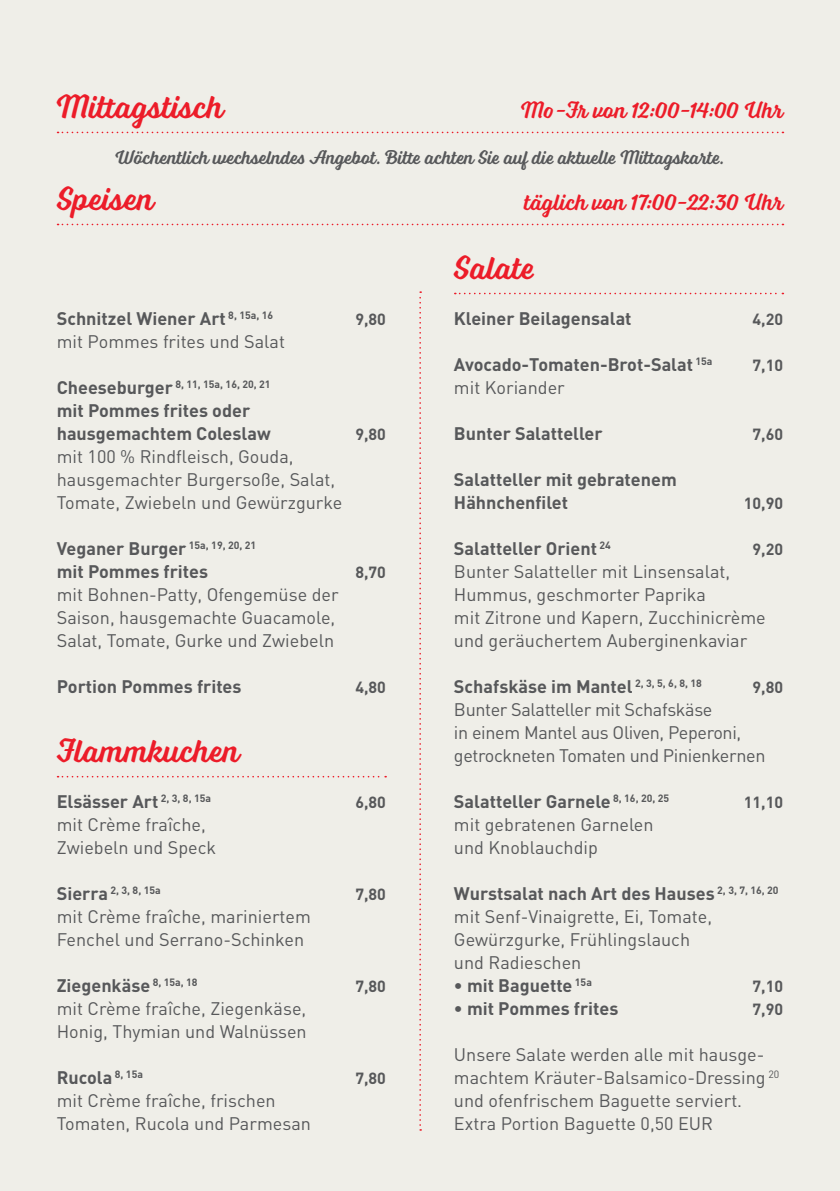
<style>
.page{position:relative;width:840px;height:1191px;background:#fff}
.page>*{position:absolute;margin:0;border:0;box-sizing:border-box;transform-origin:0 0}
.t1{font:34px "Voltage";color:#ec1c29}
.t2{font:24px "Voltage";color:#ec1c29}
.t3{font:20px "Voltage";letter-spacing:-.01em;color:#57585a}
.t4{font:18px/23px "DIN";color:#57585a}
.t5{font:700 18px/23px "DIN";color:#57585a}
.t6{font:18px/23px "DIN";letter-spacing:-.02em;color:#57585a}
.t7{font:700 16px "DIN";color:#57585a}
.t8{font:700 10.4px "DIN";color:#57585a}
.s1{font-size:18px}
.s2{font-weight:700}
</style>
<div class="page">
<div style="left:0;top:0;width:839px;height:1191px;background:#efeee8"></div>
<svg style="left:839px;top:941px;width:1px;height:250px"></svg>
<svg style="left:839px;top:595px;width:1px;height:272px"></svg>
<svg style="left:57px;top:132px;width:726px;height:1px"></svg>
<svg style="left:57px;top:224px;width:726px;height:1px"></svg>
<svg style="left:419px;top:291px;width:2px;height:839px"></svg>
<svg style="left:57px;top:776px;width:329px;height:1px"></svg>
<svg style="left:454px;top:293px;width:329px;height:1px"></svg>
<h1 class="t1" style="left:57px;top:86px;width:168px">Mittagstisch</h1>
<h2 class="t2" style="left:520px;top:96px;width:263px">Mo-Fr von 12:00-14:00 Uhr</h2>
<p class="t3" style="left:115px;top:145px;width:610px">Wöchentlich wechselndes Angebot. Bitte achten Sie auf die aktuelle Mittagskarte.</p>
<h1 class="t1" style="left:57px;top:178px;width:99px">Speisen</h1>
<h2 class="t2" style="left:524px;top:188px;width:260px">täglich von 17:00-22:30 Uhr</h2>
<p class="t5" style="left:57px;top:306px;width:218px">Schnitzel Wiener Art <sup>8,</sup> <sup>15a,</sup> <sup>16</sup></p>
<p class="t7" style="left:355px;top:309px;width:32px">9,80</p>
<p class="t4" style="left:57px;top:330px;width:230px">mit Pommes frites und Salat</p>
<p class="t8" style="left:57px;top:377px;width:215px"><span class="s1">Cheeseburger</span> 8, 11, 15a, 16, 20, 21</p>
<p class="t5" style="left:57px;top:398px;width:215px">mit Pommes frites oder hausgemachtem Coleslaw</p>
<p class="t7" style="left:355px;top:424px;width:32px">9,80</p>
<p class="t4" style="left:57px;top:445px;width:287px">mit 100 % Rindfleisch, Gouda, hausgemachter Burgersoße, Salat,<br>Tomate, Zwiebeln und Gewürzgurke</p>
<p class="t5" style="left:57px;top:536px;width:201px">Veganer Burger <sup>15a,</sup> <sup>19,</sup> <sup>20,</sup> <sup>21 </sup>mit Pommes frites</p>
<p class="t7" style="left:355px;top:562px;width:32px">8,70</p>
<p class="t4" style="left:57px;top:583px;width:283px">mit Bohnen-Patty, Ofengemüse der<br>Saison, hausgemachte Guacamole,<br>Salat, Tomate, Gurke und Zwiebeln</p>
<p class="t5" style="left:57px;top:674px;width:186px">Portion Pommes frites</p>
<p class="t7" style="left:355px;top:677px;width:32px">4,80</p>
<h1 class="t1" style="left:57px;top:730px;width:185px">Flammkuchen</h1>
<p class="t5" style="left:57px;top:789px;width:156px">Elsässer Art <sup>2,</sup> <sup>3,</sup> <sup>8,</sup> <sup>15a</sup></p>
<p class="t7" style="left:355px;top:792px;width:32px">6,80</p>
<p class="t4" style="left:57px;top:813px;width:161px">mit Crème fraîche,<br>Zwiebeln und Speck</p>
<p class="t8" style="left:57px;top:883px;width:105px"><span class="s1">Sierra</span> 2, 3, 8, 15a</p>
<p class="t7" style="left:355px;top:884px;width:32px">7,80</p>
<p class="t4" style="left:57px;top:905px;width:255px">mit Crème fraîche, mariniertem<br>Fenchel und Serrano-Schinken</p>
<p class="t5" style="left:57px;top:973px;width:142px">Ziegenkäse <sup>8,</sup> <sup>15a,</sup> <sup>18</sup></p>
<p class="t7" style="left:355px;top:976px;width:32px">7,80</p>
<p class="t4" style="left:57px;top:997px;width:251px">mit Crème fraîche, Ziegenkäse,<br>Honig, Thymian und Walnüssen</p>
<p class="t5" style="left:57px;top:1065px;width:88px">Rucola <sup>8,</sup> <sup>15a</sup></p>
<p class="t7" style="left:355px;top:1068px;width:32px">7,80</p>
<p class="t4" style="left:57px;top:1089px;width:255px">mit Crème fraîche, frischen<br>Tomaten, Rucola und Parmesan</p>
<h1 class="t1" style="left:453px;top:247px;width:82px">Salate</h1>
<p class="t5" style="left:453px;top:306px;width:179px">Kleiner Beilagensalat</p>
<p class="t7" style="left:752px;top:309px;width:32px">4,20</p>
<p class="t5" style="left:453px;top:352px;width:260px">Avocado-Tomaten-Brot-Salat <sup>15a</sup></p>
<p class="t7" style="left:752px;top:355px;width:32px">7,10</p>
<p class="t4" style="left:453px;top:376px;width:112px">mit Koriander</p>
<p class="t5" style="left:453px;top:421px;width:150px">Bunter Salatteller</p>
<p class="t7" style="left:752px;top:424px;width:32px">7,60</p>
<p class="t5" style="left:453px;top:467px;width:224px">Salatteller mit gebratenem<br>Hähnchenfilet</p>
<p class="t7" style="left:743px;top:493px;width:41px">10,90</p>
<p class="t5" style="left:453px;top:536px;width:158px">Salatteller Orient <sup>24</sup></p>
<p class="t7" style="left:752px;top:539px;width:32px">9,20</p>
<p class="t4" style="left:453px;top:560px;width:313px">Bunter Salatteller mit Linsensalat, Hummus, geschmorter Paprika<br>mit Zitrone und Kapern, Zucchinicrème und geräuchertem Auberginenkaviar</p>
<p class="t5" style="left:453px;top:674px;width:249px">Schafskäse im Mantel <sup>2,</sup> <sup>3,</sup> <sup>5,</sup> <sup>6,</sup> <sup>8,</sup> <sup>18</sup></p>
<p class="t7" style="left:752px;top:677px;width:32px">9,80</p>
<p class="t6" style="left:453px;top:698px;width:313px">Bunter Salatteller mit Schafskäse<br>in einem Mantel aus Oliven, Peperoni, getrockneten Tomaten und Pinienkernen</p>
<p class="t5" style="left:453px;top:789px;width:216px">Salatteller Garnele <sup>8,</sup> <sup>16,</sup> <sup>20,</sup> <sup>25</sup></p>
<p class="t7" style="left:743px;top:792px;width:41px">11,10</p>
<p class="t4" style="left:453px;top:813px;width:201px">mit gebratenen Garnelen und Knoblauchdip</p>
<p class="t4" style="left:453px;top:882px;width:326px"><span class="s2">Wurstsalat nach Art des Hauses</span> <sup>2,</sup> <sup>3,</sup> <sup>7,</sup> <sup>16,</sup> <sup>20 </sup>mit Senf-Vinaigrette, Ei, Tomate,<br>Gewürzgurke, Frühlingslauch<br>und Radieschen</p>
<p class="t5" style="left:453px;top:973px;width:139px">• mit Baguette <sup>15a</sup></p>
<p class="t7" style="left:752px;top:976px;width:32px">7,10</p>
<p class="t5" style="left:453px;top:996px;width:166px">• mit Pommes frites</p>
<p class="t7" style="left:752px;top:999px;width:32px">7,90</p>
<p class="t4" style="left:453px;top:1043px;width:326px">Unsere Salate werden alle mit hausge&shy;machtem Kräuter-Balsamico-Dressing <sup>20 </sup>und ofenfrischem Baguette serviert.<br>Extra Portion Baguette 0,50 EUR</p>
</div>
